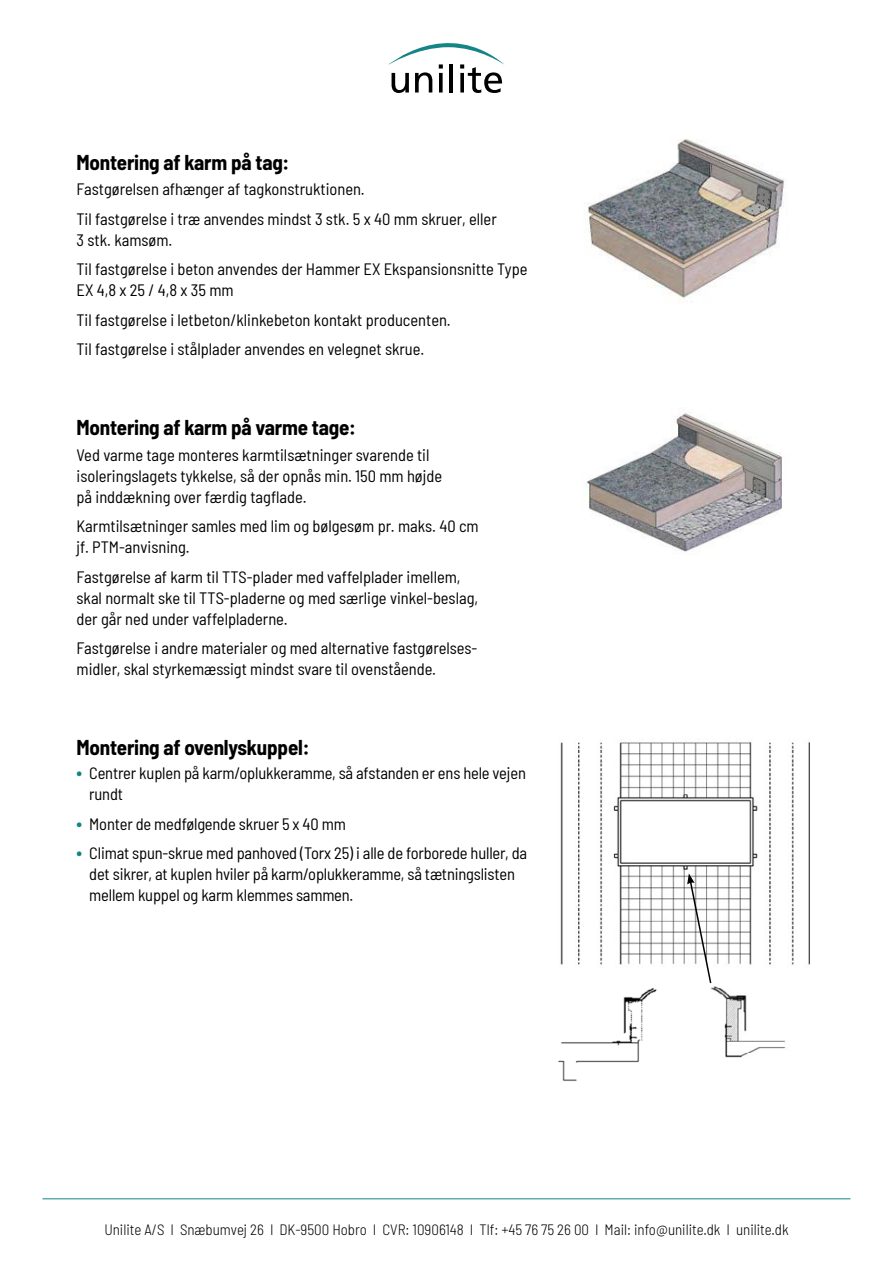
<style>
.page{position:relative;width:893px;height:1263px;background:#fff}
.page>*{position:absolute;margin:0;border:0;box-sizing:border-box;transform-origin:0 0}
.t1{font:700 semi-condensed 21px "Barlow";letter-spacing:-.01em;color:#000}
.t2{font:semi-condensed 16.5px/21px "Barlow";color:#000}
.t3{font:300 semi-condensed 15px "Barlow";color:#000}
.s1{font-weight:700;font-size:18px;color:#158485}
</style>
<div class="page">
<svg style="left:388px;top:43px;width:117px;height:50px"></svg>
<hr style="left:43px;top:1198px;width:807px;height:1px;background:#158485">
<img style="left:586px;top:412px;width:196px;height:143px">
<img style="left:587px;top:139px;width:197px;height:164px">
<img style="left:560px;top:741px;width:250px;height:224px">
<img style="left:710px;top:986px;width:76px;height:72px">
<img style="left:558px;top:987px;width:99px;height:94px">
<svg style="left:687px;top:873px;width:25px;height:111px"></svg>
<p class="t1" style="left:77px;top:147px;width:214px">Montering af karm på tag:</p>
<p class="t2" style="left:77px;top:173px;width:422px;line-height:29.5px">Fastgørelsen afhænger af tagkonstruktionen.<br>Til fastgørelse i træ anvendes mindst 3 stk. 5 x 40 mm skruer, eller</p>
<p class="t2" style="left:77px;top:224px;width:452px;line-height:29.5px">3 stk. kamsøm.<br>Til fastgørelse i beton anvendes der Hammer EX Ekspansionsnitte Type</p>
<p class="t2" style="left:77px;top:274px;width:376px;line-height:29.5px">EX 4,8 x 25 / 4,8 x 35 mm<br>Til fastgørelse i letbeton/klinkebeton kontakt producenten.<br>Til fastgørelse i stålplader anvendes en velegnet skrue.</p>
<p class="t1" style="left:77px;top:413px;width:281px">Montering af karm på varme tage:</p>
<p class="t2" style="left:77px;top:443px;width:367px">Ved varme tage monteres karmtilsætninger svarende til isoleringslagets tykkelse, så der opnås min. 150 mm højde på inddækning over færdig tagflade.</p>
<p class="t2" style="left:77px;top:514px;width:404px">Karmtilsætninger samles med lim og bølgesøm pr. maks. 40 cm jf. PTM-anvisning.</p>
<p class="t2" style="left:77px;top:565px;width:403px">Fastgørelse af karm til TTS-plader med vaffelplader imellem, skal normalt ske til TTS-pladerne og med særlige vinkel-beslag, der går ned under vaffelpladerne.</p>
<p class="t2" style="left:77px;top:636px;width:402px">Fastgørelse i andre materialer og med alternative fastgørelses&shy;midler, skal styrkemæssigt mindst svare til ovenstående.</p>
<p class="t1" style="left:77px;top:732px;width:234px">Montering af ovenlyskuppel:</p>
<p class="t2" style="left:89px;top:761px;width:438px;text-indent:-13px"><span class="s1">•</span> Centrer kuplen på karm/oplukkeramme, så afstanden er ens hele vejen rundt</p>
<p class="t2" style="left:77px;top:812px;width:271px"><span class="s1">•</span> Monter de medfølgende skruer 5 x 40 mm</p>
<p class="t2" style="left:89px;top:841px;width:439px;text-indent:-13px"><span class="s1">•</span> Climat spun-skrue med panhoved (Torx 25) i alle de forborede huller, da det sikrer, at kuplen hviler på karm/oplukkeramme, så tætningslisten mellem kuppel og karm klemmes sammen.</p>
<p class="t3" style="left:104px;top:1219px;width:686px">Unilite A/S I Snæbumvej 26 I DK-9500 Hobro I CVR: 10906148 I Tlf: +45 76 75 26 00 I Mail: info@unilite.dk I unilite.dk</p>
</div>
